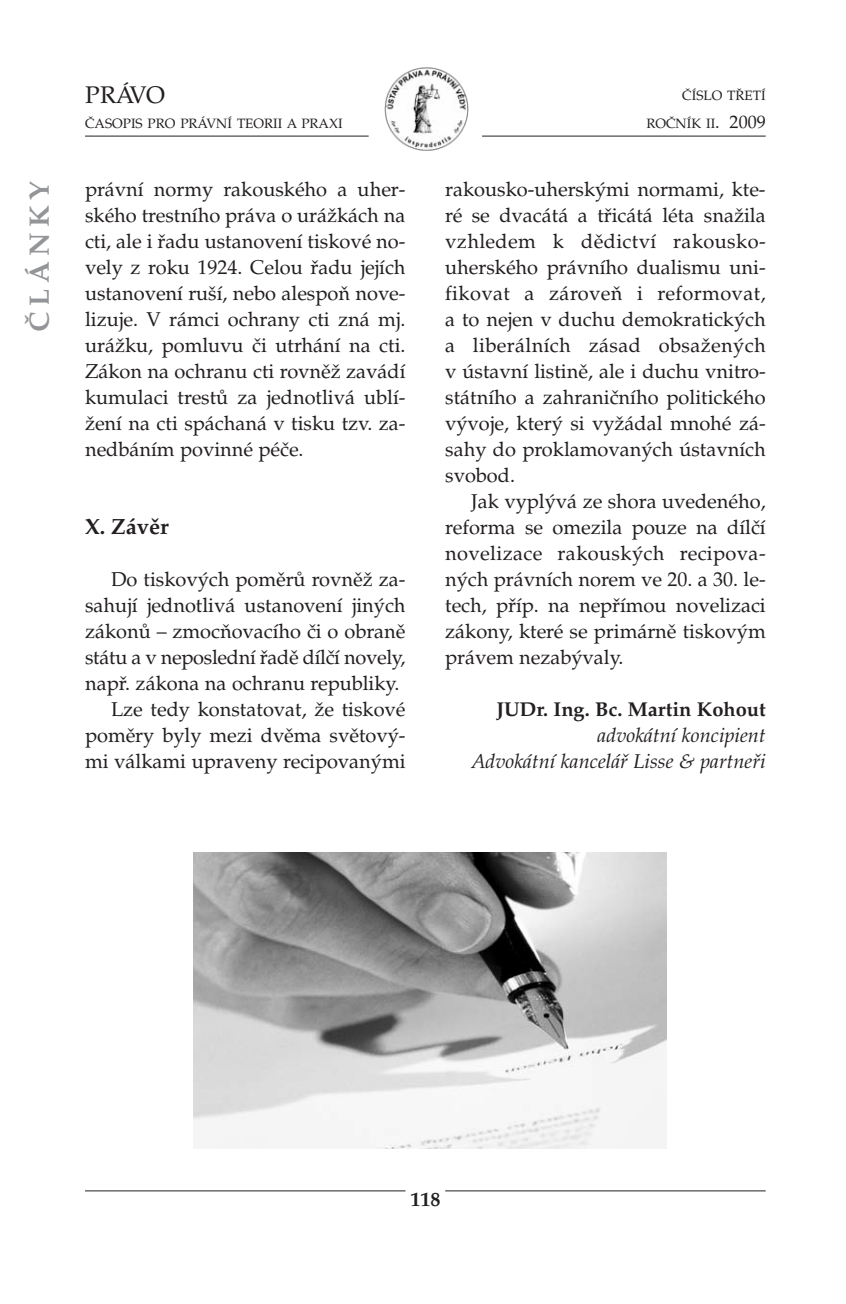
<style>
.page{position:relative;width:846px;height:1304px;background:#fff}
.page>*{position:absolute;margin:0;border:0;box-sizing:border-box;transform-origin:0 0}
.t1{font:700 28px "Palatino CE";letter-spacing:.2em;color:#939598}
.t2{font:24px "Palatino CE";letter-spacing:-.02em;color:#231f20}
.t3{font:700 22px "Palatino CE";color:#231f20}
.t4{font:20px/26px "Palatino CE";color:#231f20;text-align:justify}
.t5{font:italic 20px/26px "Palatino CE";color:#231f20;text-align:right}
.t6{font:700 20px "Palatino CE";color:#231f20}
.t7{font:13.6px/28px "Palatino CE";color:#231f20;text-align:right}
.s1{font-size:18px}
</style>
<div class="page">
<img style="left:384px;top:67px;width:85px;height:83px;border-radius:50%">
<hr style="left:85px;top:136px;width:284px;height:1px;background:#231f20">
<hr style="left:482px;top:136px;width:283px;height:1px;background:#231f20">
<hr style="left:85px;top:1190px;width:320px;height:1px;background:#231f20">
<hr style="left:445px;top:1190px;width:320px;height:1px;background:#231f20">
<img style="left:193px;top:852px;width:474px;height:296px">
<h1 class="t1" style="left:29px;top:332px;width:152px;rotate:-90deg">ČLÁNKY</h1>
<p class="t2" style="left:85px;top:85px;width:81px">PRÁVO</p>
<p class="t7" style="left:85px;top:110px;width:259px">ČASOPIS PRO PRÁVNÍ TEORII A PRAXI</p>
<p class="t4" style="left:85px;top:179px;width:322px">právní normy rakouského a uher - ského trestního práva o urážkách na cti, ale i řadu ustanovení tiskové no&shy;vely z roku 1924. Celou řadu jejích ustanovení ruší, nebo alespoň nove&shy;lizuje. V rámci ochrany cti zná mj. urážku, pomluvu či utrhání na cti.<br>Zákon na ochranu cti rovněž zavádí kumulaci trestů za jednotlivá ublí&shy;žení na cti spáchaná v tisku tzv. za&shy;nedbáním povinné péče.</p>
<p class="t3" style="left:85px;top:518px;width:85px">X. Závěr</p>
<p class="t4" style="left:111px;top:569px;width:296px">Do tiskových poměrů rovněž za-</p>
<p class="t4" style="left:85px;top:595px;width:322px">sahují jednotlivá ustanovení jiných</p>
<p class="t4" style="left:85px;top:621px;width:322px">zákonů – zmocňovacího či o obraně</p>
<p class="t4" style="left:85px;top:647px;width:322px">státu a v neposlední řadě dílčí novely,</p>
<p class="t4" style="left:85px;top:673px;width:316px">např. zákona na ochranu republiky.</p>
<p class="t4" style="left:111px;top:699px;width:296px">Lze tedy konstatovat, že tiskové</p>
<p class="t4" style="left:85px;top:725px;width:322px">poměry byly mezi dvěma světový-</p>
<p class="t4" style="left:85px;top:751px;width:322px">mi válkami upraveny recipovanými</p>
<p class="t7" style="left:646px;top:83px;width:121px">ČÍSLO TŘETÍ<br>ROČNÍK II<span class="s1">. 2009</span></p>
<p class="t4" style="left:445px;top:179px;width:322px">rakousko-uherskými normami, kte&shy;ré se dvacátá a třicátá léta snažila vzhledem k dědictví rakousko&shy;uherského právního dualismu uni - fikovat a zároveň i reformovat, a to nejen v duchu demokratických a liberálních zásad obsažených v ústavní listině, ale i duchu vnitro&shy;státního a zahraničního politického vývoje, který si vyžádal mnohé zá&shy;sahy do proklamovaných ústavních svobod.</p>
<p class="t4" style="left:445px;top:491px;width:322px;text-indent:26px">Jak vyplývá ze shora uvedeného, reforma se omezila pouze na dílčí novelizace rakouských recipova&shy;ných právních norem ve 20. a 30. le&shy;tech, příp. na nepřímou novelizaci zákony, které se primárně tiskovým právem nezabývaly.</p>
<p class="t6" style="left:496px;top:702px;width:271px">JUDr. Ing. Bc. Martin Kohout</p>
<p class="t5" style="left:471px;top:725px;width:296px">advokátní koncipient<br>Advokátní kancelář Lisse &amp; partneři</p>
<p class="t6" style="left:410px;top:1191px;width:31px">118</p>
</div>
